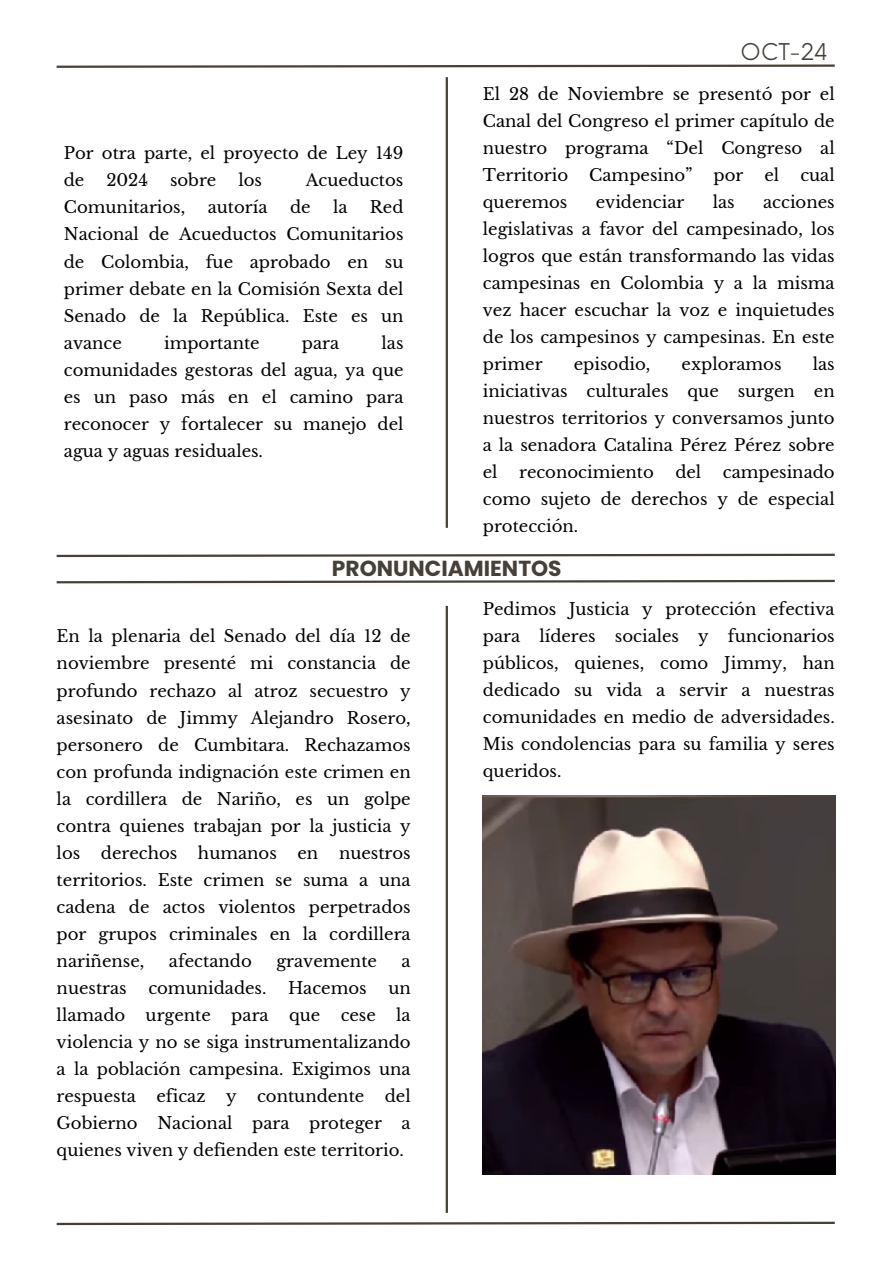
<style>
.page{position:relative;width:894px;height:1264px;background:#fff}
.page>*{position:absolute;margin:0;border:0;box-sizing:border-box;transform-origin:0 0}
.t1{font:22.5px "Neue Einstellung";color:#474038}
.t2{font:700 21.75px "Poppins";color:#474038}
.t3{font:16.5px/27px "Libre Baskerville";color:#000;text-align:justify}
</style>
<div class="page">
<hr style="left:445px;top:77px;width:3px;height:451px;background:#474038">
<svg style="left:56px;top:553px;width:779px;height:5px"></svg>
<img style="left:482px;top:795px;width:353px;height:379px">
<hr style="left:445px;top:606px;width:3px;height:606px;background:#474038">
<svg style="left:56px;top:579px;width:779px;height:5px"></svg>
<svg style="left:56px;top:64px;width:779px;height:4px"></svg>
<svg style="left:56px;top:1221px;width:779px;height:5px"></svg>
<h2 class="t1" style="left:740px;top:32px;width:89px">OCT-24</h2>
<p class="t3" style="left:482px;top:80px;width:353px">El 28 de Noviembre se presentó por el Canal del Congreso el primer capítulo de nuestro programa “Del Congreso al Territorio</p>
<p class="t3" style="left:64px;top:140px;width:341px">Por otra parte, el proyecto de Ley 149 de</p>
<p class="t3" style="left:589px;top:161px;width:105px">Campesino”</p>
<p class="t3" style="left:713px;top:161px;width:31px">por</p>
<p class="t3" style="left:764px;top:161px;width:16px">el</p>
<p class="t3" style="left:800px;top:161px;width:36px">cual</p>
<p class="t3" style="left:106px;top:167px;width:43px">2024</p>
<p class="t3" style="left:170px;top:167px;width:48px">sobre</p>
<p class="t3" style="left:238px;top:167px;width:25px">los</p>
<p class="t3" style="left:306px;top:167px;width:99px">Acueductos</p>
<p class="t3" style="left:64px;top:194px;width:123px">Comunitarios,</p>
<p class="t3" style="left:208px;top:194px;width:61px">autoría</p>
<p class="t3" style="left:290px;top:194px;width:22px">de</p>
<p class="t3" style="left:333px;top:194px;width:16px">la</p>
<p class="t3" style="left:482px;top:188px;width:86px">queremos</p>
<p class="t3" style="left:595px;top:188px;width:90px">evidenciar</p>
<p class="t3" style="left:712px;top:188px;width:23px">las</p>
<p class="t3" style="left:482px;top:188px;width:353px;text-indent:280px">acciones legislativas a favor del campesinado, los logros que están transformando las vidas campesinas en Colombia y a la misma vez hacer escuchar la voz e inquietudes de los campesinos y campesinas. En este primer</p>
<p class="t3" style="left:64px;top:194px;width:341px;text-indent:306px">Red Nacional de Acueductos Comunitarios de Colombia, fue aprobado en su primer debate en la Comisión Sexta del Senado de la República. Este es un avance</p>
<p class="t3" style="left:64px;top:329px;width:341px;text-indent:317px">las comunidades gestoras del agua, ya que es un paso más en el camino para reconocer y fortalecer su manejo del agua y aguas residuales.</p>
<p class="t3" style="left:164px;top:329px;width:97px">importante</p>
<p class="t3" style="left:302px;top:329px;width:39px">para</p>
<p class="t3" style="left:482px;top:350px;width:353px;text-indent:330px">las iniciativas culturales que surgen en nuestros territorios y conversamos junto a la senadora Catalina Pérez Pérez sobre el</p>
<p class="t3" style="left:573px;top:350px;width:78px">episodio,</p>
<p class="t3" style="left:681px;top:350px;width:101px">exploramos</p>
<p class="t3" style="left:482px;top:458px;width:353px;text-indent:240px">campesinado como sujeto de derechos y de especial protección.</p>
<p class="t2" style="left:332px;top:553px;width:231px">PRONUNCIAMIENTOS</p>
<p class="t3" style="left:482px;top:596px;width:353px">Pedimos Justicia y protección efectiva para líderes sociales y funcionarios públicos, quienes, como Jimmy, han dedicado su vida a servir a nuestras comunidades en medio de adversidades.<br>Mis condolencias para su familia y seres queridos.</p>
<p class="t3" style="left:519px;top:458px;width:136px">reconocimiento</p>
<p class="t3" style="left:675px;top:458px;width:27px">del</p>
<p class="t3" style="left:57px;top:623px;width:355px">En la plenaria del Senado del día 12 de noviembre presenté mi constancia de profundo rechazo al atroz secuestro y asesinato de Jimmy Alejandro Rosero, personero de Cumbitara. Rechazamos con profunda indignación este crimen en la cordillera de Nariño, es un golpe contra quienes trabajan por la justicia y los</p>
<p class="t3" style="left:101px;top:839px;width:78px">derechos</p>
<p class="t3" style="left:198px;top:839px;width:80px">humanos</p>
<p class="t3" style="left:297px;top:839px;width:22px">en</p>
<p class="t3" style="left:57px;top:839px;width:355px;text-indent:282px">nuestros territorios. Este crimen se suma a una cadena de actos violentos perpetrados por grupos criminales en la cordillera nariñense,</p>
<p class="t3" style="left:169px;top:947px;width:84px">afectando</p>
<p class="t3" style="left:276px;top:947px;width:102px">gravemente</p>
<p class="t3" style="left:401px;top:947px;width:11px">a</p>
<p class="t3" style="left:57px;top:974px;width:72px">nuestras</p>
<p class="t3" style="left:148px;top:974px;width:120px">comunidades.</p>
<p class="t3" style="left:288px;top:974px;width:80px">Hacemos</p>
<p class="t3" style="left:57px;top:974px;width:355px;text-indent:331px">un llamado urgente para que cese la violencia y no se siga instrumentalizando a la población campesina. Exigimos una respuesta eficaz y contundente del Gobierno Nacional para proteger a quienes viven y defienden este territorio.</p>
</div>
